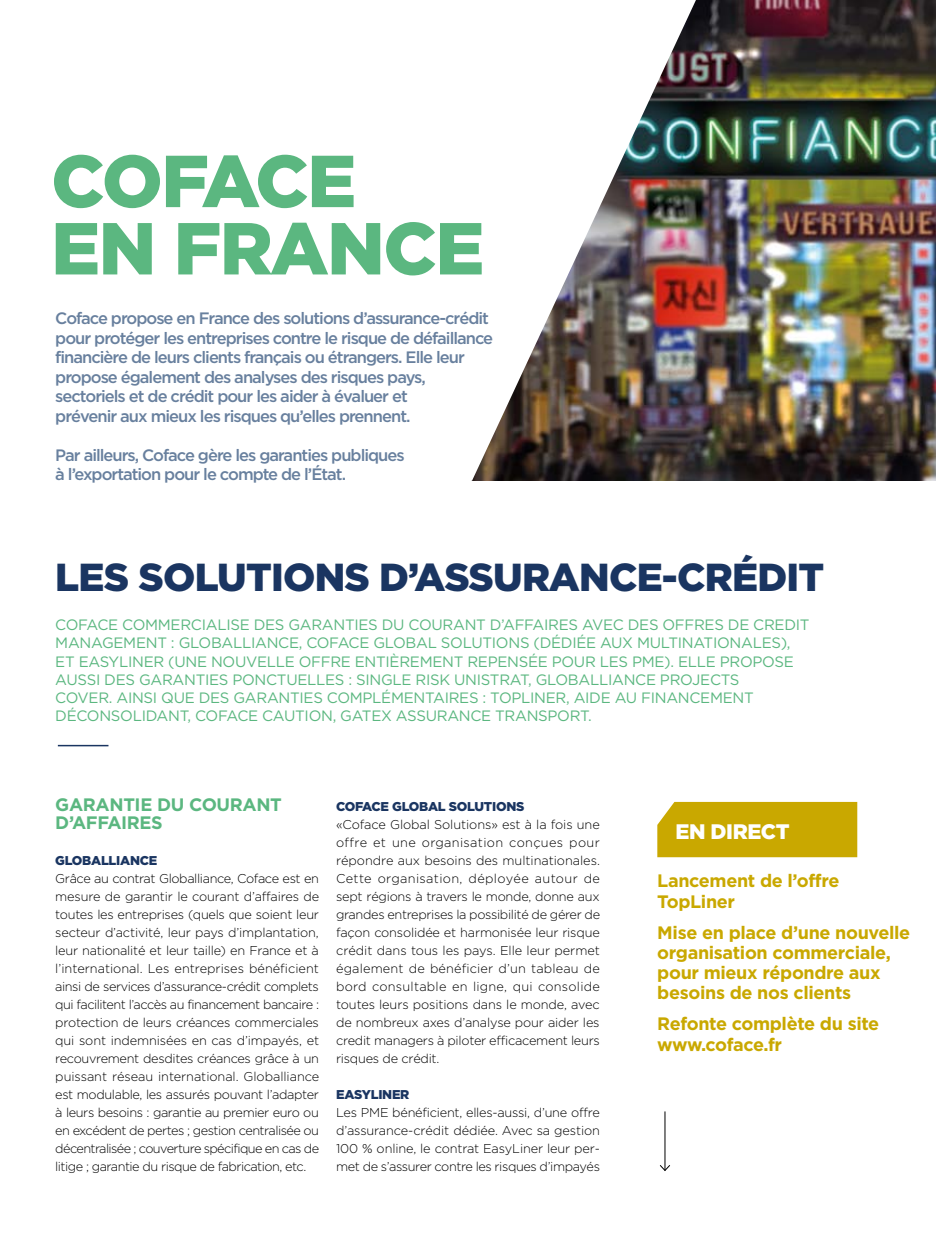
<style>
.page{position:relative;width:936px;height:1234px;background:#fff}
.page>*{position:absolute;margin:0;border:0;box-sizing:border-box;transform-origin:0 0}
.t1{font:900 73.35px/67.3px "Gotham";color:#5bb780}
.t2{font:900 39px "Gotham";color:#1a3561}
.t3{font:900 21px "Gotham";color:#fff}
.t4{font:700 18px/20.2px "Gotham";letter-spacing:-.02em;color:#c9a800}
.t5{font:700 18px/18px "Gotham";letter-spacing:-.02em;color:#5bb780}
.t6{font:500 16.5px/19.5px "Gotham";letter-spacing:-.06em;color:#68809e}
.t7{font:15px/18px "Gotham";letter-spacing:-.02em;color:#5bb780}
.t8{font:300 12.75px/18px "Gotham";letter-spacing:-.03em;color:#000;text-align:justify}
.t9{font:900 12.75px "Gotham";letter-spacing:-.02em;color:#1a3561}
</style>
<div class="page">
<img style="left:696px;top:0;width:239px;height:480px">
<img style="left:472px;top:0;width:224px;height:480px">
<hr style="left:664px;top:1111px;width:1px;height:59px;background:#000">
<svg style="left:659px;top:1163px;width:11px;height:8px"></svg>
<div style="left:657px;top:801px;width:200px;height:56px;background:#c9a800"></div>
<hr style="left:58px;top:744px;width:50px;height:2px;background:#1a3561">
<h1 class="t1" style="left:51px;top:145px;width:221px">COFACE<br>EN FRANCE</h1>
<p class="t6" style="left:55px;top:308px;width:439px">Coface propose en France des solutions d’assurance-crédit pour protéger les entreprises contre le risque de défaillance financière de leurs clients français ou étrangers. Elle leur propose également des analyses des risques pays, sectoriels et de crédit pour les aider à évaluer et<br>prévenir aux mieux les risques qu’elles prennent.</p>
<p class="t6" style="left:55px;top:444px;width:351px">Par ailleurs, Coface gère les garanties publiques à l’exportation pour le compte de l’État.</p>
<h2 class="t2" style="left:55px;top:554px;width:110px">LES SOLUTIONS</h2>
<h2 class="t2" style="left:379px;top:554px;width:64px">D’ASSURANCE</h2>
<h2 class="t2" style="left:662px;top:554px;width:143px">-CRÉDIT</h2>
<p class="t7" style="left:55px;top:615px;width:755px">COFACE COMMERCIALISE DES GARANTIES DU COURANT D’AFFAIRES AVEC DES OFFRES DE CREDIT<br>MANAGEMENT : GLOBALLIANCE, COFACE GLOBAL SOLUTIONS (DÉDIÉE AUX MULTINATIONALES),<br>ET EASYLINER (UNE NOUVELLE OFFRE ENTIÈREMENT REPENSÉE POUR LES PME</p>
<p class="t7" style="left:55px;top:651px;width:740px;text-indent:609px">). ELLE PROPOSE AUSSI DES GARANTIES PONCTUELLES : SINGLE RISK U NISTRAT, GLOBALLIANCE PROJECTS COVER. AINSI QUE DES GARANTIES COMPLÉMENTAIRES : TOPLINER, AIDE AU FINANCEMENT DÉCONSOLIDANT, COFACE CAUTION, GATEX ASSURANCE TRANSPORT.</p>
<h3 class="t5" style="left:55px;top:794px;width:228px">GARANTIE DU COURANT<br>D’AFFAIRES</h3>
<p class="t9" style="left:55px;top:852px;width:104px">GLOBALLIANCE</p>
<p class="t8" style="left:55px;top:868px;width:265px">Grâce au contrat Globalliance, Coface est en mesure de garantir le courant d’affaires de toutes les entreprises (quels que soient leur secteur d’activité, leur pays d’implantation, leur nationalité et leur taille) en France et à l’international. Les entreprises bénéficient ainsi de services d’assurance-crédit complets qui facilitent l’accès au financement bancaire : protection de leurs créances commerciales qui sont indemnisées en cas d’impayés, et recouvrement desdites créances grâce à un puissant réseau international. Globalliance est modulable, les assurés pouvant l’adapter à leurs besoins : garantie au premier euro ou en excédent de pertes ; gestion centralisée ou décentralisée ; couverture spécifique en cas de litige ; garantie du risque de fabrication, etc.</p>
<p class="t9" style="left:336px;top:798px;width:190px">COFACE GLOBAL SOLUTIONS</p>
<p class="t8" style="left:336px;top:814px;width:265px">«Coface Global Solutions» est à la fois une offre et une organisation conçues pour répondre aux besoins des multinationales.<br>Cette organisation, déployée autour de sept régions à travers le monde, donne aux grandes entreprises la possibilité de gérer de façon consolidée et harmonisée leur risque crédit dans tous les pays. Elle leur permet également de bénéficier d’un tableau de bord consultable en ligne, qui consolide toutes leurs positions dans le monde, avec de nombreux axes d’analyse pour aider les credit managers à piloter efficacement leurs risques de crédit.</p>
<p class="t9" style="left:336px;top:1086px;width:75px">EASYLINER</p>
<p class="t8" style="left:336px;top:1102px;width:265px">Les PME bénéficient, elles-aussi, d’une offre d’assurance-crédit dédiée. Avec sa gestion 100 % online, le contrat EasyLiner leur per&shy;met de s’assurer contre les risques d’impayés</p>
<h3 class="t3" style="left:675px;top:819px;width:64px">EN DIRECT</h3>
<h3 class="t4" style="left:657px;top:870px;width:183px">Lancement de l’offre<br>TopLiner</h3>
<h3 class="t4" style="left:657px;top:921px;width:254px">Mise en place d’une nouvelle organisation commerciale, pour mieux répondre aux besoins de nos clients</h3>
<h3 class="t4" style="left:657px;top:1013px;width:223px">Refonte complète du site www.coface.fr</h3>
</div>
